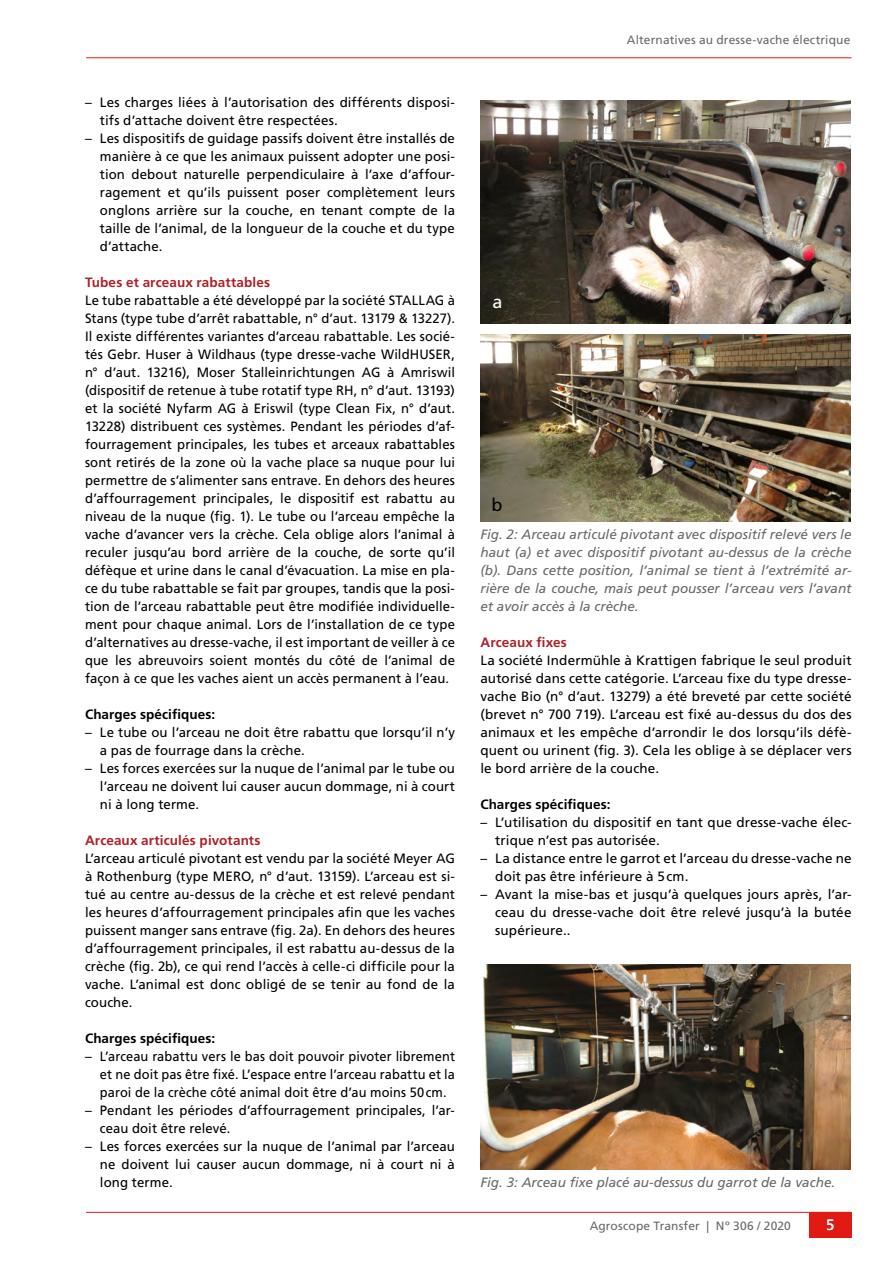
<style>
.page{position:relative;width:893px;height:1263px;background:#fff}
.page>*{position:absolute;margin:0;border:0;box-sizing:border-box;transform-origin:0 0}
.t1{font:18px "Frutiger LT Std";color:#fff}
.t2{font:18px "Frutiger LT Std";color:#000}
.t3{font:15px "Frutiger LT Std";color:#fff}
.t4{font:13.5px/18px "Frutiger LT Std";letter-spacing:.005em;color:#000;text-align:justify}
.t5{font:italic 13.5px/18px "Frutiger LT Std";color:#676868;text-align:justify}
.t6{font:700 13.5px "Frutiger LT Std";letter-spacing:.01em;color:#ad2129}
.t7{font:700 13.5px "Frutiger LT Std";letter-spacing:.005em;color:#000}
.t8{font:12px "Frutiger LT Std";letter-spacing:.01em;color:#676868}
</style>
<div class="page">
<hr style="left:86px;top:1212px;width:765px;height:1px;background:#e11b13">
<div style="left:809px;top:1212px;width:42px;height:25px;background:#e11b13"></div>
<hr style="left:86px;top:57px;width:765px;height:1px;background:#e11b13">
<img style="left:480px;top:964px;width:370px;height:205px">
<img style="left:480px;top:100px;width:370px;height:223px">
<img style="left:480px;top:334px;width:370px;height:187px">
<p class="t4" style="left:100px;top:94px;width:357px;text-indent:-15px">– Les charges liées à l’autorisation des différents disposi&shy;tifs d’attache doivent être respectées.</p>
<p class="t4" style="left:100px;top:130px;width:357px;text-indent:-15px">– Les dispositifs de guidage passifs doivent être installés de manière à ce que les animaux puissent adopter une posi&shy;tion debout naturelle perpendiculaire à l’axe d’affour&shy;ragement et qu’ils puissent poser complètement leurs onglons arrière sur la couche, en tenant compte de la taille de l’animal, de la longueur de la couche et du type d’attache.</p>
<p class="t6" style="left:85px;top:275px;width:187px">Tubes et arceaux rabattables</p>
<p class="t4" style="left:85px;top:292px;width:371px">Le tube rabattable a été développé par la société STALLAG à Stans (type tube d’arrêt rabattable, n° d’aut. 13179 &amp; 13227).<br>Il existe différentes variantes d’arceau rabattable. Les socié&shy;tés Gebr. Huser à Wildhaus (type dresse-vache WildHUSER, n° d’aut. 13216), Moser Stalleinrichtungen AG à Amriswil (dispositif de retenue à tube rotatif type RH, n° d’aut. 13193) et la société Nyfarm AG à Eriswil (type Clean Fix, n° d’aut.<br>13228) distribuent ces systèmes. Pendant les périodes d’af&shy;fourragement principales, les tubes et arceaux rabattables sont retirés de la zone où la vache place sa nuque pour lui permettre de s’alimenter sans entrave. En dehors des heures d’affourragement principales, le dispositif est rabattu au niveau de la nuque (fig. 1). Le tube ou l’arceau empêche la vache d’avancer vers la crèche. Cela oblige alors l’animal à reculer jusqu’au bord arrière de la couche, de sorte qu’il défèque et urine dans le canal d’évacuation. La mise en pla&shy;ce du tube rabattable se fait par groupes, tandis que la posi&shy;tion de l’arceau rabattable peut être modifiée individuelle&shy;ment pour chaque animal. Lors de l’installation de ce type d’alternatives au dresse-vache, il est important de veiller à ce que les abreuvoirs soient montés du côté de l’animal de façon à ce que les vaches aient un accès permanent à l’eau.</p>
<p class="t7" style="left:85px;top:707px;width:132px">Charges spécifiques:</p>
<p class="t4" style="left:100px;top:724px;width:357px;text-indent:-15px">– Le tube ou l’arceau ne doit être rabattu que lorsqu’il n’y a pas de fourrage dans la crèche.</p>
<p class="t4" style="left:100px;top:760px;width:357px;text-indent:-15px">– Les forces exercées sur la nuque de l’animal par le tube ou l’arceau ne doivent lui causer aucun dommage, ni à court ni à long terme.</p>
<p class="t6" style="left:85px;top:833px;width:177px">Arceaux articulés pivotants</p>
<p class="t4" style="left:85px;top:850px;width:371px">L’arceau articulé pivotant est vendu par la société Meyer AG à Rothenburg (type MERO, n° d’aut. 13159). L’arceau est si&shy;tué au centre au-dessus de la crèche et est relevé pendant les heures d’affourragement principales afin que les vaches puissent manger sans entrave (fig. 2a). En dehors des heures d’affourragement principales, il est rabattu au-dessus de la crèche (fig. 2b), ce qui rend l’accès à celle-ci difficile pour la vache. L’animal est donc obligé de se tenir au fond de la couche.</p>
<p class="t7" style="left:85px;top:1031px;width:132px">Charges spécifiques:</p>
<p class="t4" style="left:100px;top:1048px;width:357px;text-indent:-15px">– L’arceau rabattu vers le bas doit pouvoir pivoter librement et ne doit pas être fixé. L’espace entre l’arceau rabattu et la paroi de la crèche côté animal doit être d’au moins 50cm.</p>
<p class="t4" style="left:100px;top:1102px;width:357px;text-indent:-15px">– Pendant les périodes d’affourragement principales, l’ar&shy;ceau doit être relevé.</p>
<p class="t4" style="left:100px;top:1138px;width:357px;text-indent:-15px">– Les forces exercées sur la nuque de l’animal par l’arceau ne doivent lui causer aucun dommage, ni à court ni à long terme.</p>
<h1 class="t1" style="left:493px;top:291px;width:12px">a</h1>
<h1 class="t2" style="left:492px;top:494px;width:12px">b</h1>
<p class="t8" style="left:627px;top:33px;width:225px">Alternatives au dresse-vache électrique</p>
<p class="t5" style="left:480px;top:526px;width:373px">Fig. 2: Arceau articulé pivotant avec dispositif relevé vers le haut (a) et avec dispositif pivotant au-dessus de la crèche (b). Dans cette position, l’animal se tient à l’extrémité ar&shy;rière de la couche, mais peut pousser l’arceau vers l’avant et avoir accès à la crèche.</p>
<p class="t6" style="left:480px;top:635px;width:88px">Arceaux fixes</p>
<p class="t4" style="left:480px;top:652px;width:373px">La société Indermühle à Krattigen fabrique le seul produit autorisé dans cette catégorie. L’arceau fixe du type dresse&shy;vache Bio (n° d’aut. 13279) a été breveté par cette société (brevet n° 700 719). L’arceau est fixé au-dessus du dos des animaux et les empêche d’arrondir le dos lorsqu’ils défè&shy;quent ou urinent (fig. 3). Cela les oblige à se déplacer vers le bord arrière de la couche.</p>
<p class="t7" style="left:480px;top:796px;width:132px">Charges spécifiques:</p>
<p class="t4" style="left:495px;top:813px;width:358px;text-indent:-15px">– L’utilisation du dispositif en tant que dresse-vache élec&shy;trique n’est pas autorisée.</p>
<p class="t4" style="left:495px;top:849px;width:358px;text-indent:-15px">– La distance entre le garrot et l’arceau du dresse-vache ne doit pas être inférieure à 5cm.</p>
<p class="t4" style="left:495px;top:885px;width:358px;text-indent:-15px">– Avant la mise-bas et jusqu’à quelques jours après, l’ar&shy;ceau du dresse-vache doit être relevé jusqu’à la butée supérieure..</p>
<p class="t5" style="left:480px;top:1173px;width:356px">Fig. 3: Arceau fixe placé au-dessus du garrot de la vache.</p>
<p class="t8" style="left:590px;top:1218px;width:203px">Agroscope Transfer | Nº 306 / 2020</p>
<p class="t3" style="left:826px;top:1215px;width:10px">5</p>
</div>
